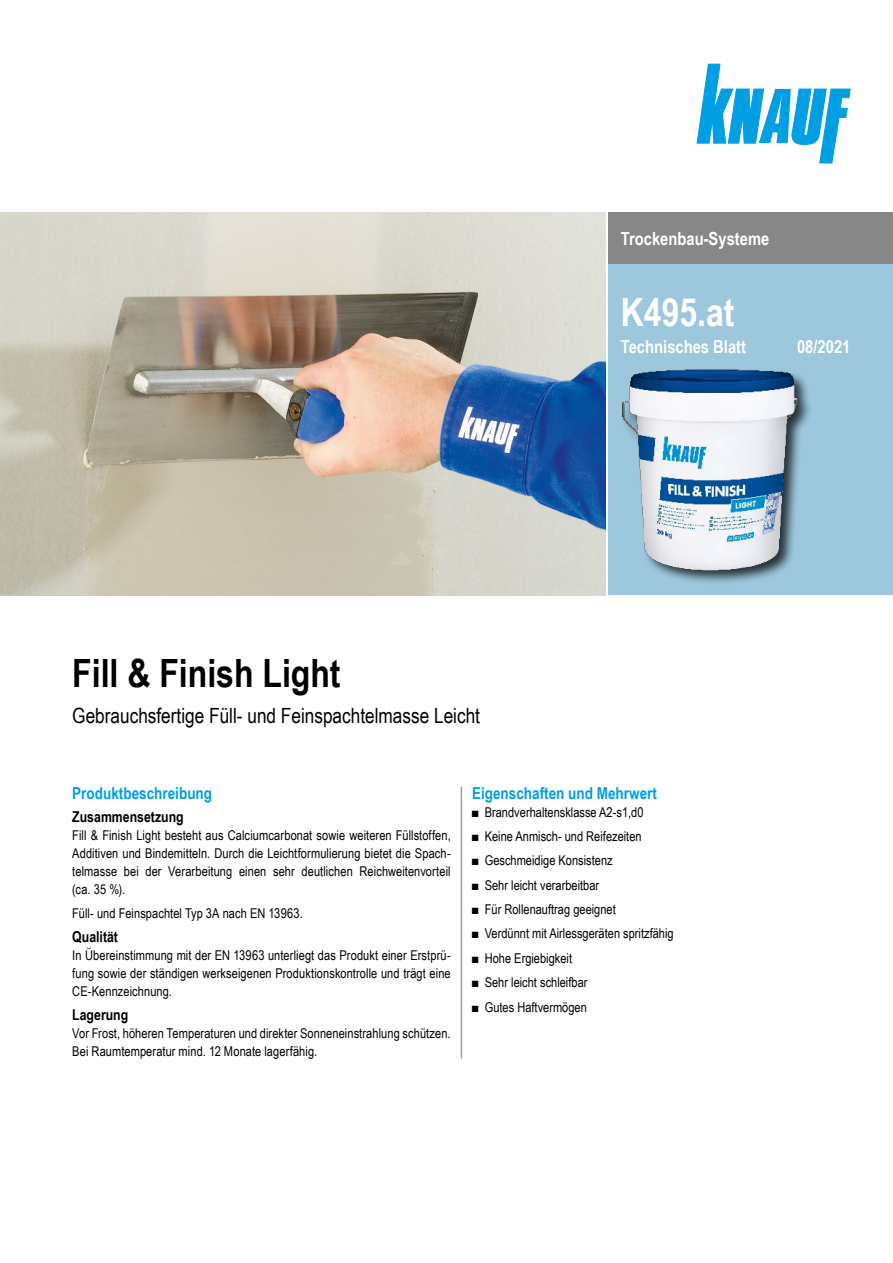
<style>
.page{position:relative;width:893px;height:1263px;background:#fff}
.page>*{position:absolute;margin:0;border:0;box-sizing:border-box;transform-origin:0 0}
.t1{font:700 39px "Arial Narrow";color:#000}
.t2{font:700 39px "Arial Narrow";color:#fff}
.t3{font:21px "Arial Narrow";color:#000}
.t4{font:700 18px "Arial Narrow";color:#fff}
.Ue3_11cyan_TB{font:700 16.5px "Arial Narrow";color:#009ee3}
.Ue4_10schwarz_TB{font:700 15px "Arial Narrow";color:#000}
.Fließtext_TB{font:13.5px/18px "Arial Narrow";color:#000;text-align:justify}
.Fließtext_Abstand_ob{font:13.5px "Arial Narrow";letter-spacing:.005em;color:#000}
</style>
<div class="page">
<div style="left:608px;top:213px;width:285px;height:382px;background:#9cc7dd"></div>
<div style="left:608px;top:213px;width:285px;height:51px;background:#868786"></div>
<div style="left:620px;top:367px;width:193px;height:218px;background:#000;opacity:.75"></div>
<img style="left:621px;top:367px;width:177px;height:207px">
<img style="left:0;top:213px;width:606px;height:382px">
<svg style="left:697px;top:64px;width:153px;height:99px"></svg>
<hr style="left:461px;top:787px;width:1px;height:271px;background:#9c9c9d">
<h3 class="t4" style="left:621px;top:225px;width:150px">Trockenbau‑Systeme</h3>
<h1 class="t2" style="left:621px;top:282px;width:115px">K495.at</h1>
<h1 class="t1" style="left:72px;top:644px;width:270px">Fill &amp; Finish Light</h1>
<h2 class="t3" style="left:72px;top:700px;width:409px">Gebrauchsfertige Füll- und Feinspachtelmasse Leicht</h2>
<h3 class="t4" style="left:621px;top:333px;width:127px">Technisches Blatt</h3>
<h3 class="t4" style="left:797px;top:333px;width:55px">08/2021</h3>
<p class="Ue3_11cyan_TB" style="left:72px;top:780px;width:141px">Produktbeschreibung</p>
<p class="Ue4_10schwarz_TB" style="left:72px;top:805px;width:113px">Zusammensetzung</p>
<p class="Fließtext_TB" style="left:72px;top:826px;width:380px">Fill &amp; Finish Light besteht aus Calciumcarbonat sowie weiteren Füllstoffen, Additiven und Bindemitteln. Durch die Leichtformulierung bietet die Spach&shy;telmasse bei der Verarbeitung einen sehr deutlichen Reichweitenvorteil (ca. 35 %).</p>
<p class="Fließtext_Abstand_ob" style="left:72px;top:904px;width:232px">Füll- und Feinspachtel Typ 3A nach EN 13963.</p>
<p class="Ue4_10schwarz_TB" style="left:72px;top:925px;width:47px">Qualität</p>
<p class="Fließtext_TB" style="left:72px;top:946px;width:380px">In Übereinstimmung mit der EN 13963 unterliegt das Produkt einer Erstprü&shy;fung sowie der ständigen werkseigenen Produktionskontrolle und trägt eine CE-Kennzeichnung.</p>
<p class="Ue4_10schwarz_TB" style="left:72px;top:1003px;width:58px">Lagerung</p>
<p class="Fließtext_TB" style="left:72px;top:1023px;width:380px">Vor Frost, höheren Temperaturen und direkter Sonneneinstrahlung schützen.<br>Bei Raumtemperatur mind. 12 Monate lagerfähig.</p>
<p class="Ue3_11cyan_TB" style="left:472px;top:780px;width:186px">Eigenschaften und Mehrwert</p>
<p class="Fließtext_TB" style="left:472px;top:802px;width:173px">■ Brandverhaltensklasse A2-s1,d0</p>
<p class="Fließtext_TB" style="left:472px;top:827px;width:171px">■ Keine Anmisch- und Reifezeiten</p>
<p class="Fließtext_TB" style="left:472px;top:851px;width:142px">■ Geschmeidige Konsistenz</p>
<p class="Fließtext_TB" style="left:472px;top:875px;width:129px">■ Sehr leicht verarbeitbar</p>
<p class="Fließtext_TB" style="left:472px;top:900px;width:145px">■ Für Rollenauftrag geeignet</p>
<p class="Fließtext_TB" style="left:472px;top:924px;width:203px">■ Verdünnt mit Airlessgeräten spritzfähig</p>
<p class="Fließtext_TB" style="left:472px;top:948px;width:102px">■ Hohe Ergiebigkeit</p>
<p class="Fließtext_TB" style="left:472px;top:973px;width:117px">■ Sehr leicht schleifbar</p>
<p class="Fließtext_TB" style="left:472px;top:997px;width:116px">■ Gutes Haftvermögen</p>
</div>
